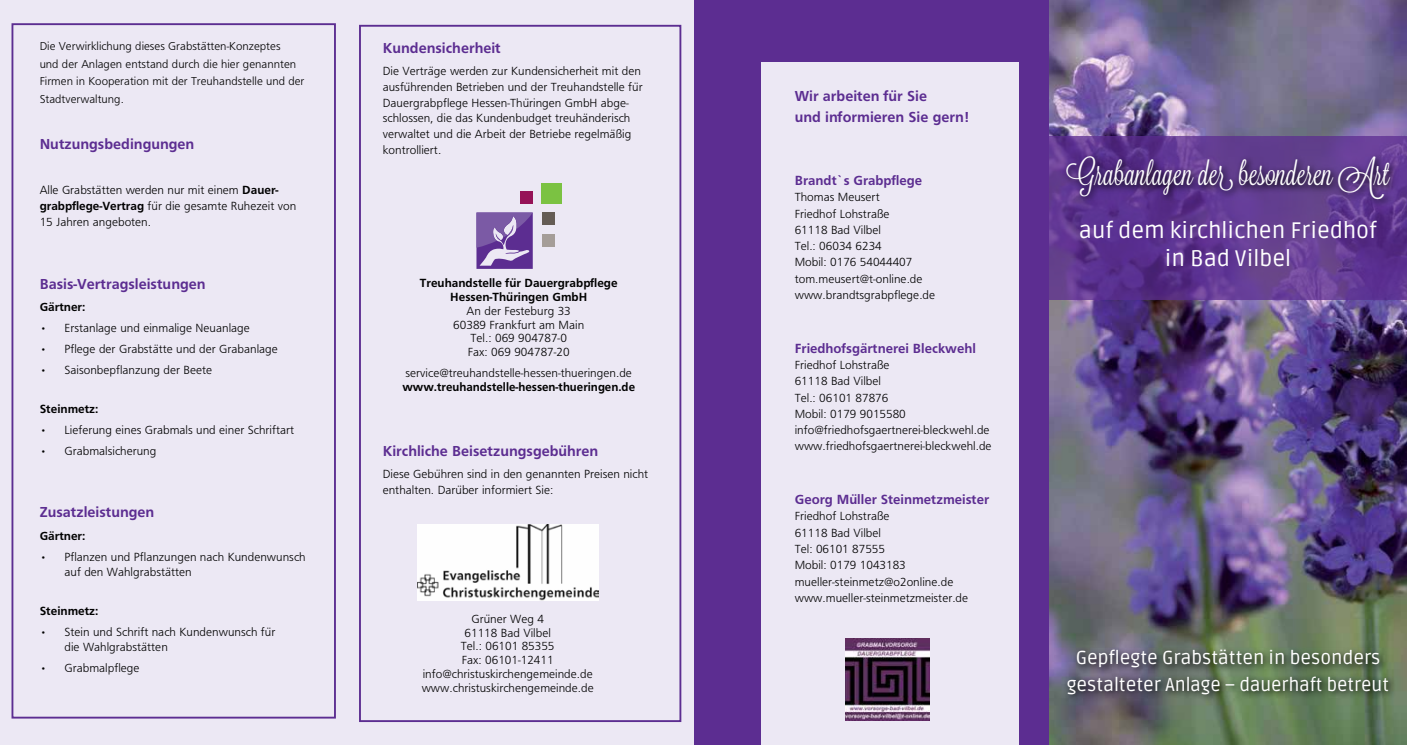
<style>
.page{position:relative;width:1407px;height:745px;background:#fff}
.page>*{position:absolute;margin:0;border:0;box-sizing:border-box;transform-origin:0 0}
.t1{font:32.5px "Lavanderia";color:#fff}
.t2{font:22.5px/27.5px "Ruda";color:#fff;text-align:center}
.t3{font:18.75px/26.2px "Ruda";color:#fff;text-align:center}
.t4{font:700 15px/21.2px "Frutiger";color:#5c2d91}
.t5{font:700 13.75px "Frutiger";color:#5c2d91}
.t6{font:12.25px/16.2px "Frutiger";color:#000}
.t7{font:700 12.25px/13.8px "Frutiger";color:#000;text-align:center}
.t8{font:11.88px/17.5px "Frutiger";color:#000}
.s1{font-weight:700}
</style>
<div class="page">
<img style="left:1049px;top:0;width:358px;height:744px">
<svg style="left:1049px;top:136px;width:358px;height:163px;background:#60388f"></svg>
<svg style="left:1062px;top:152px;width:337px;height:56px;background:#553380"></svg>
<svg style="left:1064px;top:645px;width:332px;height:57px;background:#5c695a"></svg>
<div style="left:693px;top:0;width:356px;height:744px;background:#5c2d91"></div>
<div style="left:761px;top:62px;width:258px;height:682px;background:#ece8f4"></div>
<div style="left:0;top:0;width:694px;height:744px;background:#ece8f4"></div>
<div style="left:359px;top:25px;width:322px;height:696px;border:2px solid #5c2d91"></div>
<div style="left:12px;top:23px;width:324px;height:695px;border:2px solid #5c2d91"></div>
<svg style="left:476px;top:212px;width:57px;height:57px"></svg>
<div style="left:542px;top:183px;width:20px;height:20px;background:#7bc242"></div>
<div style="left:542px;top:212px;width:12px;height:13px;background:#655c55"></div>
<div style="left:542px;top:234px;width:12px;height:13px;background:#a59d98"></div>
<div style="left:520px;top:190px;width:13px;height:13px;background:#961257"></div>
<img style="left:845px;top:638px;width:84px;height:82px">
<img style="left:417px;top:524px;width:181px;height:75px">
<p class="t8" style="left:40px;top:37px;width:266px">Die Verwirklichung dieses Grabstätten-Konzeptes<br>und der Anlagen entstand durch die hier genannten Firmen in Kooperation mit der Treuhandstelle und der Stadtverwaltung.</p>
<p class="t4" style="left:40px;top:133px;width:156px">Nutzungsbedingungen</p>
<p class="t6" style="left:40px;top:182px;width:258px;line-height:15.6px">Alle Grabstätten werden nur mit einem <span class="s1">Dauer&shy;grabpflege-Vertrag</span> für die gesamte Ruhezeit von<br>15 Jahren angeboten.</p>
<p class="t4" style="left:40px;top:273px;width:167px">Basis-Vertragsleistungen</p>
<p class="t7" style="left:40px;top:300px;width:47px">Gärtner:</p>
<p class="t6" style="left:40px;top:320px;width:212px">• Erstanlage und einmalige Neuanlage</p>
<p class="t6" style="left:40px;top:341px;width:240px">• Pflege der Grabstätte und der Grabanlage</p>
<p class="t6" style="left:40px;top:362px;width:174px">• Saisonbepflanzung der Beete</p>
<p class="t7" style="left:40px;top:401px;width:60px">Steinmetz:</p>
<p class="t6" style="left:40px;top:421px;width:256px">• Lieferung eines Grabmals und einer Schriftart</p>
<p class="t6" style="left:40px;top:442px;width:118px">• Grabmalsicherung</p>
<p class="t4" style="left:40px;top:501px;width:116px">Zusatzleistungen</p>
<p class="t7" style="left:40px;top:528px;width:47px">Gärtner:</p>
<p class="t6" style="left:64px;top:548px;width:243px;line-height:15.6px;text-indent:-25px">• Pflanzen und Pflanzungen nach Kundenwunsch auf den Wahlgrabstätten</p>
<p class="t7" style="left:40px;top:603px;width:60px">Steinmetz:</p>
<p class="t6" style="left:64px;top:623px;width:212px;line-height:15.6px;text-indent:-25px">• Stein und Schrift nach Kundenwunsch für die Wahlgrabstätten</p>
<p class="t6" style="left:40px;top:659px;width:101px">• Grabmalpflege</p>
<p class="t4" style="left:383px;top:37px;width:120px">Kundensicherheit</p>
<p class="t6" style="left:383px;top:63px;width:261px;line-height:15.6px">Die Verträge werden zur Kundensicherheit mit den ausführenden Betrieben und der Treuhandstelle für Dauergrabpflege Hessen-Thüringen GmbH abge&shy;schlossen, die das Kundenbudget treuhänderisch verwaltet und die Arbeit der Betriebe regelmäßig kontrolliert.</p>
<p class="t7" style="left:420px;top:276px;width:199px">Treuhandstelle für Dauergrabpflege<br>Hessen-Thüringen GmbH</p>
<p class="t6" style="left:453px;top:303px;width:132px;line-height:13.8px;text-align:center">An der Festeburg 33<br>60389 Frankfurt am Main<br>Tel.: 069 904787-0<br>Fax: 069 904787-20</p>
<p class="t6" style="left:405px;top:364px;width:228px">service@treuhandstelle-hessen-thueringen.de</p>
<p class="t7" style="left:402px;top:379px;width:234px">www.treuhandstelle-hessen-thueringen.de</p>
<p class="t4" style="left:383px;top:439px;width:217px">Kirchliche Beisetzungsgebühren</p>
<p class="t6" style="left:383px;top:466px;width:267px;line-height:15.6px">Diese Gebühren sind in den genannten Preisen nicht enthalten. Darüber informiert Sie:</p>
<p class="t6" style="left:422px;top:611px;width:174px;line-height:13.8px;text-align:center">Grüner Weg 4<br>61118 Bad Vilbel<br>Tel.: 06101 85355<br>Fax: 06101-12411 info@christuskirchengemeinde.de www.christuskirchengemeinde.de</p>
<p class="t4" style="left:795px;top:85px;width:176px">Wir arbeiten für Sie<br>und informieren Sie gern!</p>
<p class="t5" style="left:795px;top:172px;width:129px">Brandt`s Grabpflege</p>
<p class="t6" style="left:795px;top:189px;width:142px">Thomas Meusert<br>Friedhof Lohstraße<br>61118 Bad Vilbel<br>Tel.: 06034 6234<br>Mobil: 0176 54044407 tom.meusert@t-online.de www.brandtsgrabpflege.de</p>
<p class="t5" style="left:795px;top:340px;width:183px">Friedhofsgärtnerei Bleckwehl</p>
<p class="t6" style="left:795px;top:356px;width:198px">Friedhof Lohstraße<br>61118 Bad Vilbel<br>Tel.: 06101 87876<br>Mobil: 0179 9015580 info@friedhofsgaertnerei-bleckwehl.de www.friedhofsgaertnerei-bleckwehl.de</p>
<p class="t5" style="left:795px;top:491px;width:196px">Georg Müller Steinmetzmeister</p>
<p class="t6" style="left:795px;top:508px;width:175px">Friedhof Lohstraße<br>61118 Bad Vilbel<br>Tel: 06101 87555<br>Mobil: 0179 1043183 mueller-steinmetz@o2online.de www.mueller-steinmetzmeister.de</p>
<h1 class="t1" style="left:1066px;top:154px;width:325px">Grabanlagen der besonderen Art</h1>
<h2 class="t2" style="left:1079px;top:217px;width:299px">auf dem kirchlichen Friedhof in Bad Vilbel</h2>
<h3 class="t3" style="left:1067px;top:644px;width:324px">Gepflegte Grabstätten in besonders gestalteter Anlage – dauerhaft betreut</h3>
</div>
